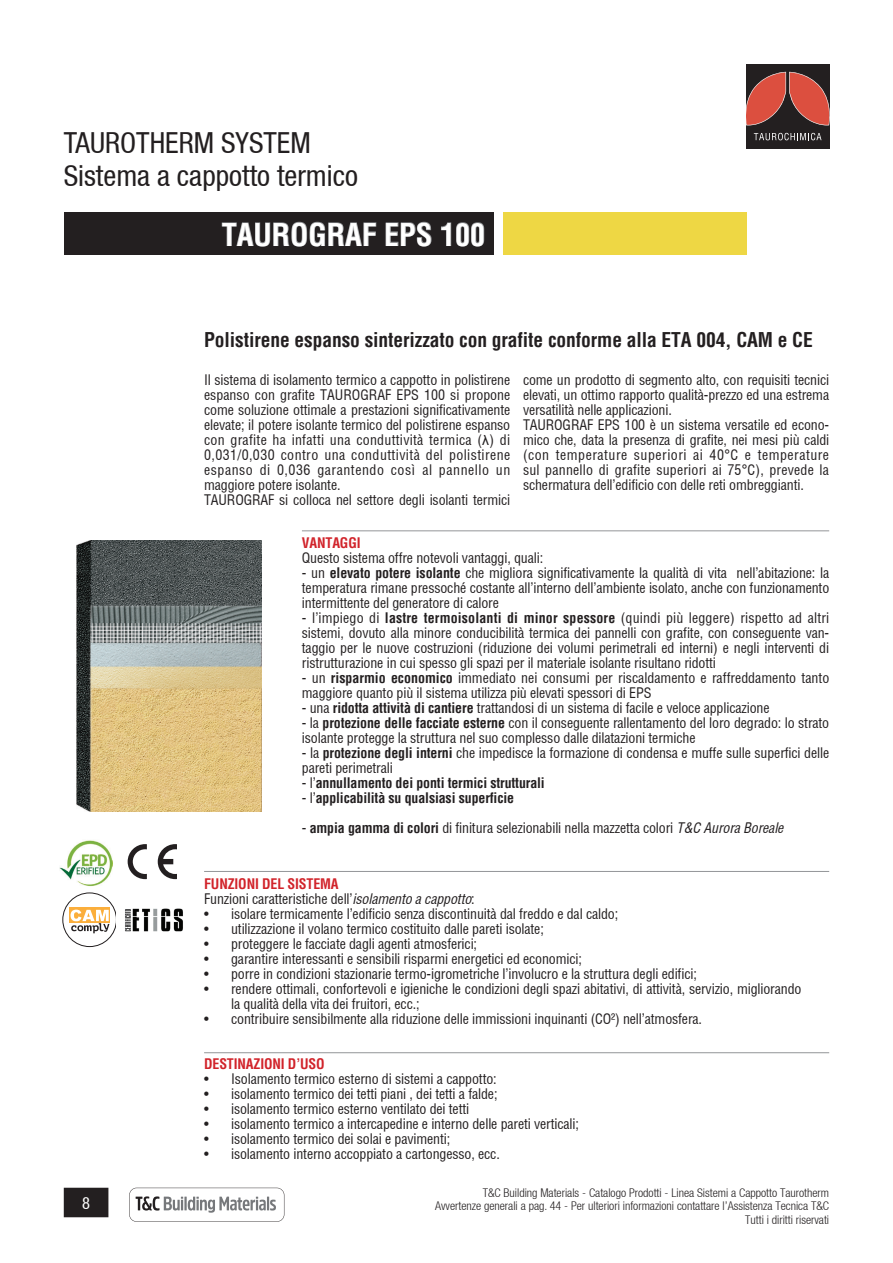
<style>
.page{position:relative;width:893px;height:1263px;background:#fff}
.page>*{position:absolute;margin:0;border:0;box-sizing:border-box;transform-origin:0 0}
.t1{font:700 condensed 30px "Context Condensed S Si";color:#fff}
.t2{font:28.95px "Context Reprise Condensed S Si Condensed";color:#231f20}
.elenco1{font:700 condensed 19.5px "Context Condensed S Si";letter-spacing:-.005em;color:#231f20}
.t3{font:16.5px "Context Reprise Condensed S Si Condensed";color:#fff}
.elenco1-2{font:13.95px/15px "Context Condensed S Si Condensed";letter-spacing:-.01em;color:#231f20;text-align:justify}
.elenco1-3{font:700 condensed 13.95px "Context Condensed S Si";letter-spacing:-.01em;color:#231f20}
.elenco1-4{font:700 condensed 13.95px "Context Condensed S Si";letter-spacing:-.01em;color:#d1232a}
.t4{font:700 12px/13.5px "Context Reprise Light Cond S Si";color:#231f20;text-align:right}
.s1{font-family:"Arial"}
.s2{font-family:"Context Condensed S Si";font-weight:700;font-stretch:condensed}
.s3{font-family:"Context Condensed S Si Condensed";font-weight:400;font-stretch:normal}
.s4{font-family:"Context Condensed S Si";font-style:italic;font-stretch:condensed}
</style>
<div class="page">
<div style="left:65px;top:1188px;width:43px;height:28px;background:#231f20"></div>
<div style="left:64px;top:1188px;width:44px;height:29px;border:2px solid #231f20"></div>
<svg style="left:129px;top:1188px;width:155px;height:34px"></svg>
<div style="left:746px;top:64px;width:83px;height:84px;background:#231f20"></div>
<svg style="left:746px;top:72px;width:83px;height:54px"></svg>
<svg style="left:754px;top:133px;width:67px;height:7px"></svg>
<hr style="left:204px;top:871px;width:625px;height:1px;background:#939598">
<hr style="left:204px;top:1052px;width:625px;height:1px;background:#939598">
<hr style="left:302px;top:530px;width:527px;height:1px;background:#939598">
<svg style="left:69px;top:908px;width:41px;height:15px"></svg>
<svg style="left:71px;top:910px;width:38px;height:23px"></svg>
<div style="left:63px;top:893px;width:54px;height:54px;border:1px solid #231f20;border-radius:50%"></div>
<svg style="left:128px;top:844px;width:19px;height:35px"></svg>
<svg style="left:158px;top:844px;width:19px;height:35px"></svg>
<img style="left:116px;top:908px;width:67px;height:24px">
<img style="left:59px;top:840px;width:54px;height:47px">
<div style="left:503px;top:213px;width:243px;height:42px;background:#eed744"></div>
<div style="left:64px;top:213px;width:430px;height:42px;background:#231f20"></div>
<svg style="left:222px;top:222px;width:154px;height:24px"></svg>
<svg style="left:386px;top:222px;width:45px;height:24px"></svg>
<svg style="left:441px;top:222px;width:43px;height:24px"></svg>
<img style="left:77px;top:540px;width:184px;height:271px">
<p class="t2" style="left:64px;top:126px;width:248px">TAUROTHERM SYSTEM</p>
<p class="t2" style="left:64px;top:159px;width:296px">Sistema a cappotto termico</p>
<p class="t1" style="left:222px;top:216px;width:265px">TAUROGRAF EPS 100</p>
<p class="elenco1" style="left:204px;top:328px;width:610px">Polistirene espanso sinterizzato con grafite conforme alla ETA 004, CAM e CE</p>
<p class="elenco1-2" style="left:204px;top:372px;width:308px">Il sistema di isolamento termico a cappotto in polistirene espanso con grafite TAUROGRAF EPS 100 si propone come soluzione ottimale a prestazioni significativamente elevate; il potere isolante termico del polistirene espanso con grafite ha infatti una conduttività termica (<span class="s1">λ</span>) di 0,031/0,030 contro una conduttività del polistirene espanso di 0,036 garantendo così al pannello un maggiore potere isolante.</p>
<p class="elenco1-2" style="left:204px;top:492px;width:308px">TAUROGRAF si colloca nel settore degli isolanti termici</p>
<p class="elenco1-2" style="left:523px;top:372px;width:308px">come un prodotto di segmento alto, con requisiti tecnici elevati, un ottimo rapporto qualità-prezzo ed una estrema versatilità nelle applicazioni.</p>
<p class="elenco1-2" style="left:523px;top:417px;width:308px">TAUROGRAF EPS 100 è un sistema versatile ed econo&shy;mico che, data la presenza di grafite, nei mesi più caldi (con temperature superiori ai 40°C e temperature sul pannello di grafite superiori ai 75°C), prevede la schermatura dell’edificio con delle reti ombreggianti.</p>
<p class="elenco1-4" style="left:302px;top:534px;width:60px">VANTAGGI</p>
<p class="elenco1-2" style="left:302px;top:550px;width:243px">Questo sistema offre notevoli vantaggi, quali:</p>
<p class="elenco1-2" style="left:302px;top:565px;width:529px">- un <span class="s2">elevato potere isolante</span> che migliora significativamente la qualità di vita nell’abitazione: la temperatura rimane pressoché costante all’interno dell’ambiente isolato, anche con funzionamento intermittente del generatore di calore</p>
<p class="elenco1-2" style="left:302px;top:610px;width:529px">- l’impiego di <span class="s2">lastre termoisolanti di minor spessore</span> (quindi più leggere) rispetto ad altri sistemi, dovuto alla minore conducibilità termica dei pannelli con grafite, con conseguente van&shy;taggio per le nuove costruzioni (riduzione dei volumi perimetrali ed interni) e negli interventi di ristrutturazione in cui spesso gli spazi per il materiale isolante risultano ridotti</p>
<p class="elenco1-2" style="left:302px;top:670px;width:529px">- un <span class="s2">risparmio economico</span> immediato nei consumi per riscaldamento e raffreddamento tanto maggiore quanto più il sistema utilizza più elevati spessori di EPS</p>
<p class="elenco1-2" style="left:302px;top:700px;width:469px">- una <span class="s2">ridotta attività di cantiere</span> trattandosi di un sistema di facile e veloce applicazione</p>
<p class="elenco1-2" style="left:302px;top:715px;width:529px">- la <span class="s2">protezione delle facciate esterne</span> con il conseguente rallentamento del loro degrado: lo strato isolante protegge la struttura nel suo complesso dalle dilatazioni termiche</p>
<p class="elenco1-2" style="left:302px;top:745px;width:529px">- la <span class="s2">protezione degli interni</span> che impedisce la formazione di condensa e muffe sulle superfici delle pareti perimetrali</p>
<p class="elenco1-3" style="left:302px;top:774px;width:244px"><span class="s3">- l’</span>annullamento dei ponti termici strutturali</p>
<p class="elenco1-3" style="left:302px;top:789px;width:214px"><span class="s3">- l’</span>applicabilità su qualsiasi superficie</p>
<p class="elenco1-2" style="left:302px;top:820px;width:483px">- <span class="s2">ampia gamma di colori</span> di finitura selezionabili nella mazzetta colori <span class="s4">T&amp;C Aurora Boreale</span></p>
<p class="elenco1-4" style="left:204px;top:875px;width:136px">FUNZIONI DEL SISTEMA</p>
<p class="elenco1-2" style="left:204px;top:891px;width:272px">Funzioni caratteristiche dell’<span class="s4">isolamento a cappotto</span>:</p>
<p class="elenco1-2" style="left:204px;top:906px;width:416px">• isolare termicamente l’edificio senza discontinuità dal freddo e dal caldo;</p>
<p class="elenco1-2" style="left:204px;top:921px;width:341px">• utilizzazione il volano termico costituito dalle pareti isolate;</p>
<p class="elenco1-2" style="left:204px;top:936px;width:274px">• proteggere le facciate dagli agenti atmosferici;</p>
<p class="elenco1-2" style="left:204px;top:951px;width:379px">• garantire interessanti e sensibili risparmi energetici ed economici;</p>
<p class="elenco1-2" style="left:204px;top:966px;width:494px">• porre in condizioni stazionarie termo-igrometriche l’involucro e la struttura degli edifici;</p>
<p class="elenco1-2" style="left:231px;top:981px;width:572px;text-indent:-27px">• rendere ottimali, confortevoli e igieniche le condizioni degli spazi abitativi, di attività, servizio, migliorando la qualità della vita dei fruitori, ecc.;</p>
<p class="elenco1-2" style="left:204px;top:1011px;width:499px">• contribuire sensibilmente alla riduzione delle immissioni inquinanti (CO²) nell’atmosfera.</p>
<p class="elenco1-4" style="left:204px;top:1055px;width:122px">DESTINAZIONI D’USO</p>
<p class="elenco1-2" style="left:204px;top:1071px;width:294px">• Isolamento termico esterno di sistemi a cappotto:</p>
<p class="elenco1-2" style="left:204px;top:1086px;width:295px">• isolamento termico dei tetti piani , dei tetti a falde;</p>
<p class="elenco1-2" style="left:204px;top:1101px;width:267px">• isolamento termico esterno ventilato dei tetti</p>
<p class="elenco1-2" style="left:204px;top:1116px;width:376px">• isolamento termico a intercapedine e interno delle pareti verticali;</p>
<p class="elenco1-2" style="left:204px;top:1131px;width:248px">• isolamento termico dei solai e pavimenti;</p>
<p class="elenco1-2" style="left:204px;top:1146px;width:297px">• isolamento interno accoppiato a cartongesso, ecc.</p>
<p class="t3" style="left:82px;top:1193px;width:9px">8</p>
<p class="t4" style="left:435px;top:1185px;width:395px">T&amp;C Building Materials - Catalogo Prodotti - Linea Sistemi a Cappotto Taurotherm<br>Avvertenze generali a pag. 44 - Per ulteriori informazioni contattare l’Assistenza Tecnica T&amp;C<br>Tutti i diritti riservati</p>
</div>
